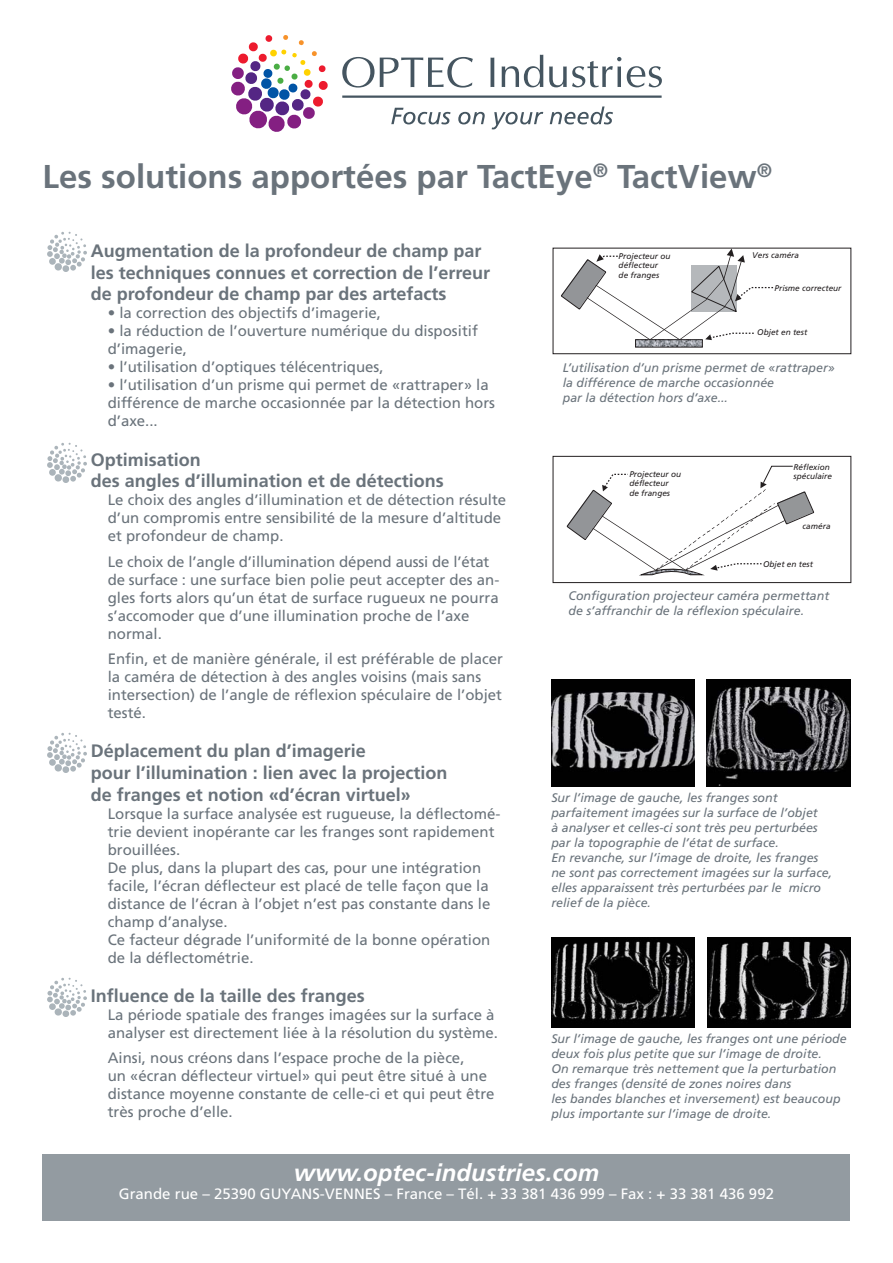
<style>
.page{position:relative;width:893px;height:1263px;background:#fff}
.page>*{position:absolute;margin:0;border:0;box-sizing:border-box;transform-origin:0 0}
.t1{font:700 33px "Frutiger";color:#6a737b}
.t2{font:italic 700 24px "Frutiger";color:#fff}
.t3{font:700 18px/21.6px "Frutiger";color:#6a737b}
.t4{font:15px/18px "Frutiger";color:#6a737b}
.t5{font:15px "Frutiger";color:#fff}
.t6{font:italic 12.45px/15px "Frutiger";color:#6a737b}
.t7{font:italic 8.25px/9.1px "Frutiger";color:#231f20}
</style>
<div class="page">
<div style="left:553px;top:456px;width:298px;height:127px;border:1px solid #231f20"></div>
<svg style="left:566px;top:465px;width:249px;height:111px"></svg>
<img style="left:552px;top:679px;width:143px;height:107px">
<img style="left:707px;top:679px;width:143px;height:107px">
<img style="left:551px;top:937px;width:143px;height:90px">
<img style="left:707px;top:937px;width:143px;height:90px">
<img style="left:47px;top:232px;width:40px;height:40px">
<img style="left:47px;top:442px;width:40px;height:41px">
<img style="left:47px;top:732px;width:40px;height:41px">
<img style="left:47px;top:977px;width:40px;height:40px">
<div style="left:553px;top:248px;width:298px;height:106px;border:1px solid #231f20"></div>
<img style="left:637px;top:341px;width:64px;height:5px">
<svg style="left:560px;top:249px;width:215px;height:91px"></svg>
<div style="left:43px;top:1154px;width:807px;height:66px;background:#939ba1"></div>
<svg style="left:231px;top:35px;width:97px;height:97px"></svg>
<hr style="left:342px;top:96px;width:320px;height:2px;background:#455560">
<svg style="left:391px;top:108px;width:60px;height:16px"></svg>
<svg style="left:458px;top:112px;width:27px;height:12px"></svg>
<svg style="left:492px;top:112px;width:51px;height:17px"></svg>
<svg style="left:550px;top:106px;width:63px;height:18px"></svg>
<svg style="left:342px;top:57px;width:32px;height:31px"></svg>
<svg style="left:380px;top:57px;width:93px;height:31px"></svg>
<svg style="left:490px;top:58px;width:4px;height:29px"></svg>
<svg style="left:502px;top:55px;width:41px;height:32px"></svg>
<svg style="left:549px;top:57px;width:72px;height:30px"></svg>
<svg style="left:627px;top:66px;width:35px;height:21px"></svg>
<h1 class="t1" style="left:43px;top:163px;width:731px">Les solutions apportées par TactEye<sup>®</sup> TactView<sup>®</sup></h1>
<p class="t3" style="left:91px;top:241px;width:401px">Augmentation de la profondeur de champ par les techniques connues et correction de l’erreur de profondeur de champ par des artefacts</p>
<p class="t4" style="left:108px;top:305px;width:275px">• la correction des objectifs d’imagerie,</p>
<p class="t4" style="left:108px;top:323px;width:372px">• la réduction de l’ouverture numérique du dispositif d’imagerie,</p>
<p class="t4" style="left:108px;top:359px;width:277px">• l’utilisation d’optiques télécentriques,</p>
<p class="t4" style="left:108px;top:377px;width:389px">• l’utilisation d’un prisme qui permet de «rattraper» la différence de marche occasionnée par la détection hors d’axe...</p>
<p class="t3" style="left:91px;top:450px;width:355px">Optimisation<br>des angles d’illumination et de détections</p>
<p class="t4" style="left:108px;top:492px;width:400px">Le choix des angles d’illumination et de détection résulte d’un compromis entre sensibilité de la mesure d’altitude et profondeur de champ.</p>
<p class="t4" style="left:108px;top:553px;width:393px">Le choix de l’angle d’illumination dépend aussi de l’état de surface : une surface bien polie peut accepter des an&shy;gles forts alors qu’un état de surface rugueux ne pourra s’accomoder que d’une illumination proche de l’axe normal.</p>
<p class="t4" style="left:108px;top:651px;width:397px">Enfin, et de manière générale, il est préférable de placer la caméra de détection à des angles voisins (mais sans intersection) de l’angle de réflexion spéculaire de l’objet testé.</p>
<p class="t3" style="left:91px;top:742px;width:358px">Déplacement du plan d’imagerie<br>pour l’illumination : lien avec la projection de franges et notion «d’écran virtuel»</p>
<p class="t4" style="left:108px;top:805px;width:394px">Lorsque la surface analysée est rugueuse, la déflectomé&shy;trie devient inopérante car les franges sont rapidement brouillées.<br>De plus, dans la plupart des cas, pour une intégration facile, l’écran déflecteur est placé de telle façon que la distance de l’écran à l’objet n’est pas constante dans le champ d’analyse.<br>Ce facteur dégrade l’uniformité de la bonne opération de la déflectométrie.</p>
<p class="t3" style="left:91px;top:986px;width:276px">Influence de la taille des franges</p>
<p class="t4" style="left:108px;top:1007px;width:392px">La période spatiale des franges imagées sur la surface à analyser est directement liée à la résolution du système.</p>
<p class="t4" style="left:108px;top:1050px;width:388px">Ainsi, nous créons dans l’espace proche de la pièce,<br>un «écran déflecteur virtuel» qui peut être situé à une distance moyenne constante de celle-ci et qui peut être très proche d’elle.</p>
<p class="t7" style="left:619px;top:252px;width:53px">Projecteur ou déflecteur</p>
<p class="t7" style="left:619px;top:271px;width:42px">de franges</p>
<p class="t7" style="left:752px;top:252px;width:48px">Vers caméra</p>
<p class="t7" style="left:775px;top:284px;width:68px">Prisme correcteur</p>
<p class="t7" style="left:757px;top:328px;width:51px">Objet en test</p>
<p class="t6" style="left:563px;top:361px;width:274px">L’utilisation d’un prisme permet de «rattraper» la différence de marche occasionnée<br>par la détection hors d’axe...</p>
<p class="t7" style="left:629px;top:471px;width:53px">Projecteur ou déflecteur<br>de franges</p>
<p class="t7" style="left:793px;top:463px;width:40px">Réflexion spéculaire</p>
<p class="t7" style="left:803px;top:522px;width:29px">caméra</p>
<p class="t7" style="left:763px;top:560px;width:51px">Objet en test</p>
<p class="t6" style="left:568px;top:589px;width:262px">Configuration projecteur caméra permettant de s’affranchir de la réflexion spéculaire.</p>
<p class="t6" style="left:551px;top:791px;width:282px">Sur l’image de gauche, les franges sont parfaitement imagées sur la surface de l’objet<br>à analyser et celles-ci sont très peu perturbées par la topographie de l’état de surface.<br>En revanche, sur l’image de droite, les franges ne sont pas correctement imagées sur la surface, elles apparaissent très perturbées par le micro relief de la pièce.</p>
<p class="t6" style="left:551px;top:1032px;width:297px">Sur l’image de gauche, les franges ont une période deux fois plus petite que sur l’image de droite.<br>On remarque très nettement que la perturbation des franges (densité de zones noires dans<br>les bandes blanches et inversement) est beaucoup plus importante sur l’image de droite.</p>
<h2 class="t2" style="left:294px;top:1163px;width:307px">www.optec-industries.com</h2>
<p class="t5" style="left:119px;top:1188px;width:656px">Grande rue – 25390 GUYANS-VENNES – France – Tél. + 33 381 436 999 – Fax : + 33 381 436 992</p>
</div>
